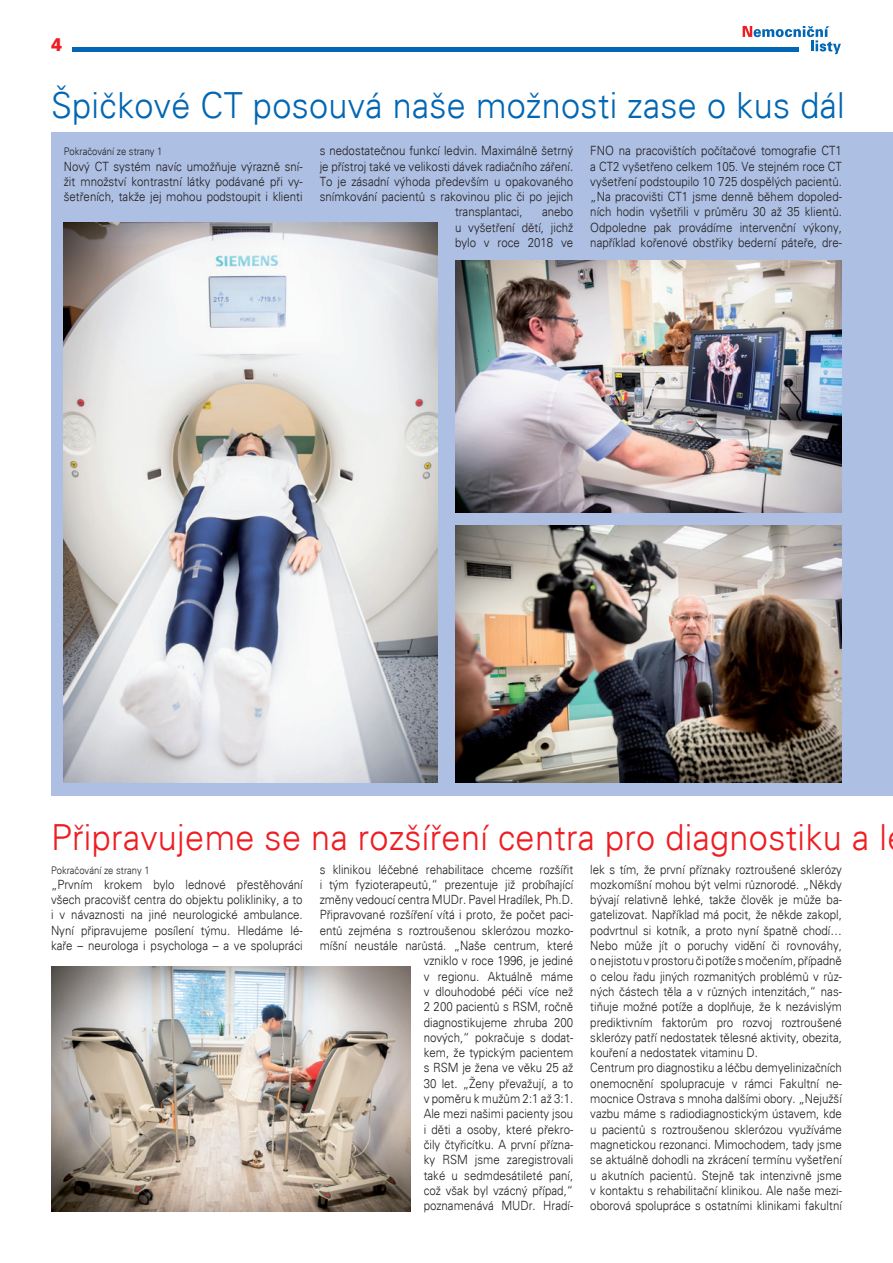
<style>
.page{position:relative;width:893px;height:1263px;background:#fff}
.page>*{position:absolute;margin:0;border:0;box-sizing:border-box;transform-origin:0 0}
.t1{font:36px "USA Light";letter-spacing:.01em;color:#ee1d23;scale:.95 1}
.t2{font:36px "USA Light";letter-spacing:.01em;color:#0166b3;scale:.95 1}
.t3{font:18.15px "USA Black";color:#ee1d23;scale:.91 1}
.t4{font:12.75px/15.3px "USA Light";color:#231f20;text-align:justify;scale:.9 1}
.t5{font:10.5px "USA Light";color:#231f20;scale:.9 1}
</style>
<div class="page">
<hr style="left:72px;top:47px;width:727px;height:4px;background:#0166b3">
<svg style="left:743px;top:26px;width:98px;height:28px"></svg>
<div style="left:51px;top:132px;width:842px;height:663px;background:#adbfe2"></div>
<img style="left:64px;top:222px;width:374px;height:561px">
<img style="left:455px;top:526px;width:387px;height:257px">
<img style="left:455px;top:260px;width:387px;height:252px">
<img style="left:51px;top:966px;width:360px;height:246px">
<h2 class="t3" style="left:51px;top:34px;width:14px">4</h2>
<h1 class="t2" style="left:51px;top:85px;width:837px">Špičkové CT posouvá naše možnosti zase o kus dál</h1>
<p class="t5" style="left:64px;top:145px;width:111px">Pokračování ze strany 1</p>
<p class="t4" style="left:64px;top:158px;width:267px">Nový CT systém navíc umožňuje výrazně sní&shy;žit množství kontrastní látky podávané při vy&shy;šetřeních, takže jej mohou podstoupit i klienti</p>
<p class="t4" style="left:590px;top:143px;width:281px">FNO na pracovištích počítačové tomografie CT1 a CT2 vyšetřeno celkem 105. Ve stejném roce CT vyšetření podstoupilo 10 725 dospělých pacientů. „Na pracovišti CT1 jsme denně během dopoled&shy;ních hodin vyšetřili v průměru 30 až 35 klientů.<br>Odpoledne pak provádíme intervenční výkony, například kořenové obstřiky bederní páteře, dre-</p>
<p class="t4" style="left:320px;top:143px;width:283px">s nedostatečnou funkcí ledvin. Maximálně šetrný</p>
<p class="t4" style="left:320px;top:158px;width:283px">je přístroj také ve velikosti dávek radiačního záření.</p>
<p class="t4" style="left:320px;top:174px;width:283px">To je zásadní výhoda především u opakovaného</p>
<p class="t4" style="left:320px;top:189px;width:283px">snímkování pacientů s rakovinou plic či po jejich</p>
<p class="t4" style="left:455px;top:204px;width:77px">transplantaci,</p>
<p class="t4" style="left:455px;top:204px;width:133px;text-indent:87px">anebo u vyšetření dětí, jichž bylo v roce 2018 ve</p>
<h1 class="t1" style="left:51px;top:816px;width:881px">Připravujeme se na rozšíření centra pro diagnostiku a l</h1>
<p class="t5" style="left:51px;top:864px;width:111px">Pokračování ze strany 1</p>
<p class="t4" style="left:51px;top:876px;width:281px">„Prvním krokem bylo lednové přestěhování všech pracovišť centra do objektu polikliniky, a to i v návaznosti na jiné neurologické ambulance.<br>Nyní připravujeme posílení týmu. Hledáme lé&shy;kaře – neurologa i psychologa – a ve spolupráci</p>
<p class="t4" style="left:320px;top:861px;width:283px;text-align:right">s klinikou léčebné rehabilitace chceme rozšířit i tým fyzioterapeutů,“ prezentuje již probíhající změny vedoucí centra MUDr. Pavel Hradílek, Ph.D.<br>Připravované rozšíření vítá i proto, že počet paci&shy;entů zejména s roztroušenou sklerózou mozko&shy;míšní neustále narůstá. „Naše centrum, které vzniklo v roce 1996, je jediné<br>v regionu. Aktuálně máme<br>v dlouhodobé péči více než<br>2 200 pacientů s RSM, ročně<br>diagnostikujeme zhruba 200<br>nových,“ pokračuje s dodat-<br>kem, že typickým pacientem<br>s RSM je žena ve věku 25 až<br>30 let. „Ženy převažují, a to<br>v poměru k mužům 2:1 až 3:1.<br>Ale mezi našimi pacienty jsou<br>i děti a osoby, které překro-<br>čily čtyřicítku. A první přízna-<br>ky RSM jsme zaregistrovali<br>také u sedmdesátileté paní,<br>což však byl vzácný případ,“<br>poznamenává MUDr. Hradí-</p>
<p class="t4" style="left:590px;top:861px;width:281px;text-align:left">lek s tím, že první příznaky roztroušené sklerózy mozkomíšní mohou být velmi různorodé. „Někdy bývají relativně lehké, takže člověk je může ba&shy;gatelizovat. Například má pocit, že někde zakopl, podvrtnul si kotník, a proto nyní špatně chodí… Nebo může jít o poruchy vidění či rovnováhy, o nejistotu v prostoru či potíže s močením, případně o celou řadu jiných rozmanitých problémů v růz&shy;ných částech těla a v různých intenzitách,“ nas&shy;tiňuje možné potíže a doplňuje, že k nezávislým prediktivním faktorům pro rozvoj roztroušené sklerózy patří nedostatek tělesné aktivity, obezita, kouření a nedostatek vitaminu D.<br>Centrum pro diagnostiku a léčbu demyelinizačních onemocnění spolupracuje v rámci Fakultní ne&shy;mocnice Ostrava s mnoha dalšími obory. „Nejužší vazbu máme s radiodiagnostickým ústavem, kde u pacientů s roztroušenou sklerózou využíváme magnetickou rezonanci. Mimochodem, tady jsme se aktuálně dohodli na zkrácení termínu vyšetření u akutních pacientů. Stejně tak intenzivně jsme v kontaktu s rehabilitační klinikou. Ale naše mezi&shy;oborová spolupráce s ostatními klinikami fakultní</p>
</div>
